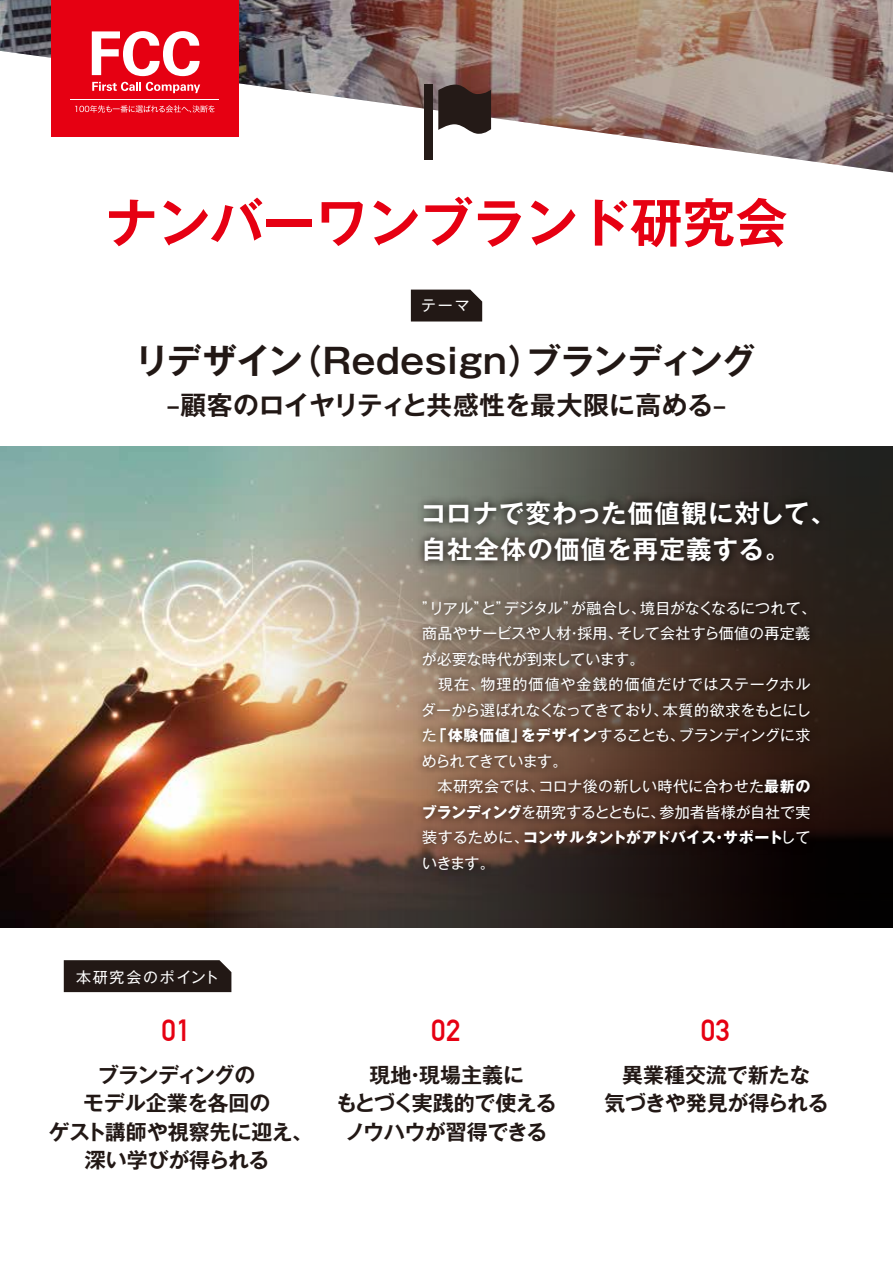
<style>
.page{position:relative;width:893px;height:1263px;background:#fff}
.page>*{position:absolute;margin:0;border:0;box-sizing:border-box;transform-origin:0 0}
.t1{font:700 52.5px "Gothic MB101 Pro De";color:#e60012}
.t2{font:700 34.5px "Gothic MB101 Pro De";letter-spacing:.01em;color:#221815}
.t3{font:700 30px "DIN Alternate";color:#e60012}
.t4{font:700 25.8px "Gothic MB101 Pro De";letter-spacing:-.01em;color:#221815}
.t5{font:700 25.5px/36px "Gothic MB101 Pro De";letter-spacing:.045em;color:#fff}
.t6{font:700 21px/28.5px "Gothic MB101 Pro De";letter-spacing:-.015em;color:#221815;text-align:center}
.t7{font:15px/25.5px "Gothic MB101 Pro";letter-spacing:.005em;color:#fff}
.t8{font:15px "Gothic MB101 Pro";letter-spacing:.12em;color:#fff}
.s1{font-weight:700}
</style>
<div class="page">
<img style="left:0;top:446px;width:203px;height:481px">
<img style="left:203px;top:446px;width:690px;height:481px">
<img style="left:0;top:0;width:893px;height:173px">
<img style="left:409px;top:487px;width:431px;height:90px">
<div style="left:64px;top:960px;width:167px;height:32px;background:#221815"></div>
<img style="left:409px;top:588px;width:414px;height:301px">
<div style="left:411px;top:290px;width:71px;height:31px;background:#221815"></div>
<div style="left:51px;top:0;width:187px;height:136px;background:#e60012"></div>
<svg style="left:92px;top:31px;width:108px;height:45px"></svg>
<svg style="left:92px;top:82px;width:108px;height:11px"></svg>
<svg style="left:75px;top:105px;width:140px;height:8px"></svg>
<hr style="left:70px;top:99px;width:149px;height:1px;background:#fff">
<svg style="left:438px;top:85px;width:53px;height:49px;background:#423532"></svg>
<div style="left:424px;top:84px;width:8px;height:76px;background:#241a17"></div>
<h1 class="t1" style="left:105px;top:179px;width:684px">ナンバーワンブランド研究会</h1>
<p class="t7" style="left:421px;top:291px;width:50px">テーマ</p>
<h2 class="t2" style="left:135px;top:333px;width:622px">リデザイン（Redesign）ブランディング</h2>
<h3 class="t4" style="left:167px;top:384px;width:561px">‒顧客のロイヤリティと共感性を最大限に高める‒</h3>
<h3 class="t5" style="left:421px;top:492px;width:417px">コロナで変わった価値観に対して、自社全体の価値を再定義する。</h3>
<p class="t7" style="left:421px;top:593px;width:397px">”リアル”と”デジタル”が融合し、境目がなくなるにつれて、商品やサービスや人材・採用、そして会社すら価値の再定義が必要な時代が到来しています。<br>　現在、物理的価値や金銭的価値だけではステークホルダーから選ばれなくなってきており、本質的欲求をもとにした<span class="s1">「体験価値」をデザイン</span>することも、ブランディングに求められてきています。<br>　本研究会では、コロナ後の新しい時代に合わせた<span class="s1">最新のブランディング</span>を研究するとともに、参加者皆様が自社で実装するために、<span class="s1">コンサルタントがアドバイス・サポート</span>していきます。</p>
<p class="t8" style="left:76px;top:964px;width:145px">本研究会のポイント</p>
<h3 class="t3" style="left:161px;top:1007px;width:31px">01</h3>
<h3 class="t6" style="left:49px;top:1058px;width:266px">ブランディングの<br>モデル企業を各回の<br>ゲスト講師や視察先に迎え、深い学びが得られる</h3>
<h3 class="t3" style="left:431px;top:1007px;width:31px">02</h3>
<h3 class="t6" style="left:336px;top:1058px;width:222px">現地・現場主義に<br>もとづく実践的で使えるノウハウが習得できる</h3>
<h3 class="t3" style="left:701px;top:1007px;width:31px">03</h3>
<h3 class="t6" style="left:604px;top:1058px;width:226px">異業種交流で新たな<br>気づきや発見が得られる</h3>
</div>
